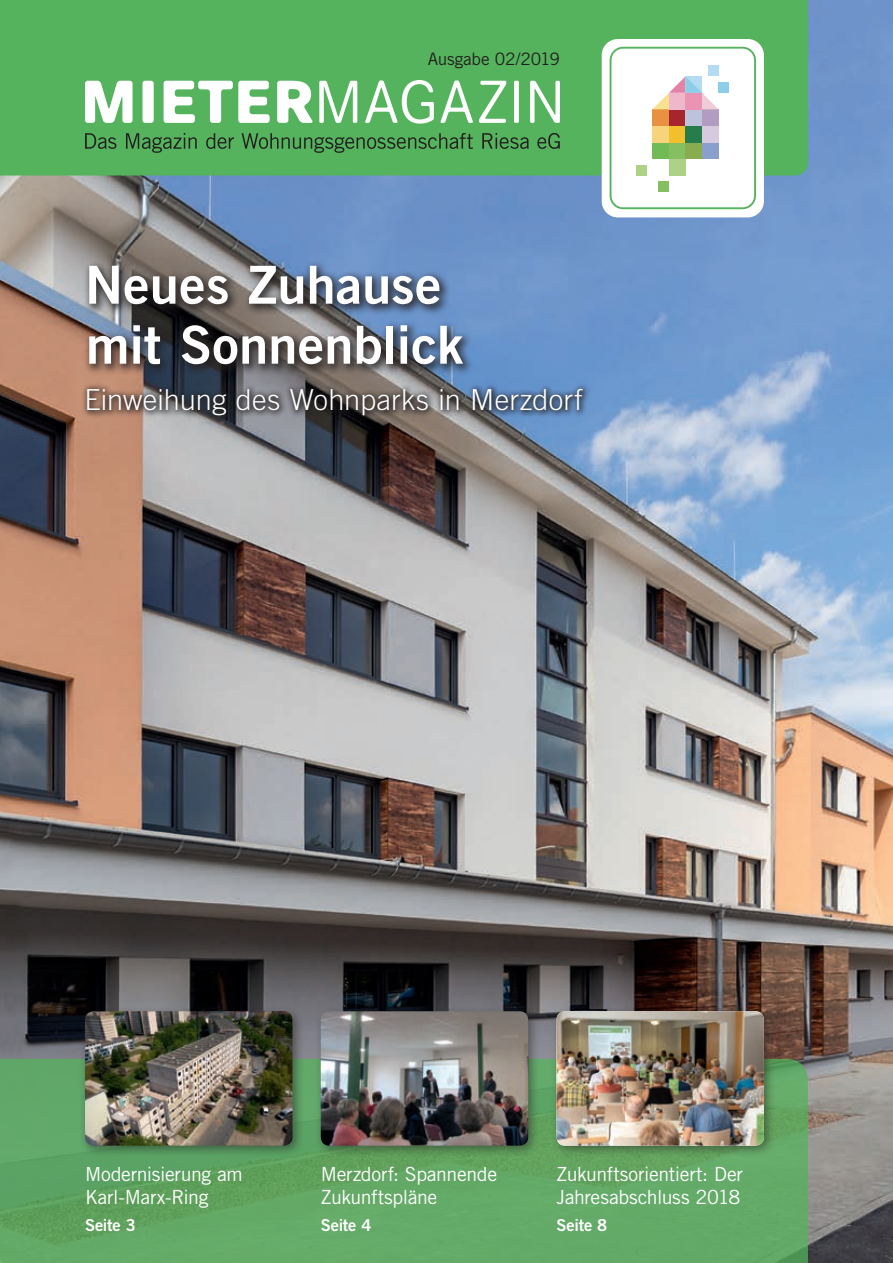
<style>
.page{position:relative;width:893px;height:1263px;background:#fff}
.page>*{position:absolute;margin:0;border:0;box-sizing:border-box;transform-origin:0 0}
.Headline_rechtsbündi{font:52.5px/60px "Trade Gothic LT Std Bd 2";color:#fff}
.Headline_rechtsbündi-2{font:300 28.95px "Trade Gothic LT Std";letter-spacing:.005em;color:#fff}
.t1{font:19.5px/22.5px "Trade Gothic LT Std";letter-spacing:-.02em;color:#fff}
.Fließtext{font:17.1px "Trade Gothic LT Std";letter-spacing:-.015em;color:#231f20}
.t2{font:16.5px "Trade Gothic LT Std Bd 2";letter-spacing:-.015em;color:#fff}
</style>
<div class="page">
<img style="left:0;top:0;width:893px;height:1263px">
<svg style="left:0;top:1059px;width:808px;height:204px;background:#61a765"></svg>
<div style="left:0;top:0;width:808px;height:176px;background:#54b35c"></div>
<div style="left:550px;top:1005px;width:226px;height:152px;background:#231f20;opacity:.5"></div>
<img style="left:556px;top:1011px;width:208px;height:135px">
<div style="left:315px;top:1005px;width:225px;height:152px;background:#231f20;opacity:.5"></div>
<img style="left:321px;top:1011px;width:207px;height:135px">
<div style="left:79px;top:1005px;width:226px;height:152px;background:#231f20;opacity:.5"></div>
<img style="left:85px;top:1011px;width:207px;height:135px">
<svg style="left:85px;top:81px;width:48px;height:42px"></svg>
<div style="left:143px;top:81px;width:11px;height:42px;background:#fff;border-radius:3px"></div>
<svg style="left:164px;top:81px;width:106px;height:42px"></svg>
<svg style="left:277px;top:81px;width:36px;height:42px"></svg>
<svg style="left:319px;top:81px;width:38px;height:42px"></svg>
<svg style="left:365px;top:80px;width:69px;height:44px"></svg>
<svg style="left:440px;top:80px;width:33px;height:43px"></svg>
<svg style="left:479px;top:81px;width:27px;height:42px"></svg>
<div style="left:514px;top:81px;width:5px;height:42px;background:#fff"></div>
<svg style="left:530px;top:81px;width:30px;height:42px"></svg>
<svg style="left:85px;top:133px;width:475px;height:20px;background:#49944f"></svg>
<div style="left:602px;top:39px;width:162px;height:178px;background:#fff;border-radius:16px"></div>
<div style="left:652px;top:142px;width:17px;height:17px;background:#71bb56"></div>
<div style="left:669px;top:142px;width:16px;height:17px;background:#84c062"></div>
<div style="left:685px;top:142px;width:17px;height:17px;background:#89ac50"></div>
<div style="left:702px;top:142px;width:17px;height:17px;background:#8a9fcb"></div>
<div style="left:669px;top:159px;width:16px;height:16px;background:#acd187"></div>
<div style="left:652px;top:126px;width:17px;height:16px;background:#f6d47b"></div>
<div style="left:669px;top:126px;width:16px;height:16px;background:#f3c02d"></div>
<div style="left:685px;top:126px;width:17px;height:16px;background:#267d4b"></div>
<div style="left:702px;top:126px;width:17px;height:16px;background:#d7cadf"></div>
<div style="left:652px;top:109px;width:17px;height:17px;background:#e89140"></div>
<div style="left:669px;top:109px;width:16px;height:17px;background:#a7252d"></div>
<div style="left:685px;top:109px;width:17px;height:17px;background:#bdc2dd"></div>
<div style="left:702px;top:109px;width:17px;height:17px;background:#b29cc2"></div>
<svg style="left:653px;top:76px;width:66px;height:33px"></svg>
<div style="left:708px;top:66px;width:11px;height:10px;background:#b3dbf1"></div>
<div style="left:719px;top:82px;width:10px;height:11px;background:#8ccee7"></div>
<div style="left:658px;top:181px;width:11px;height:11px;background:#84c062"></div>
<div style="left:636px;top:165px;width:11px;height:10px;background:#acd187"></div>
<div style="left:610px;top:47px;width:146px;height:162px;border:2px solid #54b35c;border-radius:13px"></div>
<div style="left:83px;top:260px;width:391px;height:116px;background:#231f20;opacity:.9"></div>
<div style="left:81px;top:382px;width:510px;height:41px;background:#231f20;opacity:.9"></div>
<p class="Fließtext" style="left:428px;top:49px;width:134px">Ausgabe 02/2019</p>
<p class="Headline_rechtsbündi" style="left:85px;top:254px;width:380px">Neues Zuhause mit Sonnenblick</p>
<p class="Headline_rechtsbündi-2" style="left:84px;top:382px;width:500px">Einweihung des Wohnparks in Merzdorf</p>
<p class="t1" style="left:85px;top:1163px;width:159px">Modernisierung am<br>Karl-Marx-Ring</p>
<p class="t2" style="left:85px;top:1214px;width:52px">Seite 3</p>
<p class="t1" style="left:321px;top:1163px;width:178px">Merzdorf: Spannende<br>Zukunftspläne</p>
<p class="t2" style="left:321px;top:1214px;width:52px">Seite 4</p>
<p class="t1" style="left:556px;top:1163px;width:188px">Zukunftsorientiert: Der<br>Jahresabschluss 2018</p>
<p class="t2" style="left:556px;top:1214px;width:52px">Seite 8</p>
</div>
